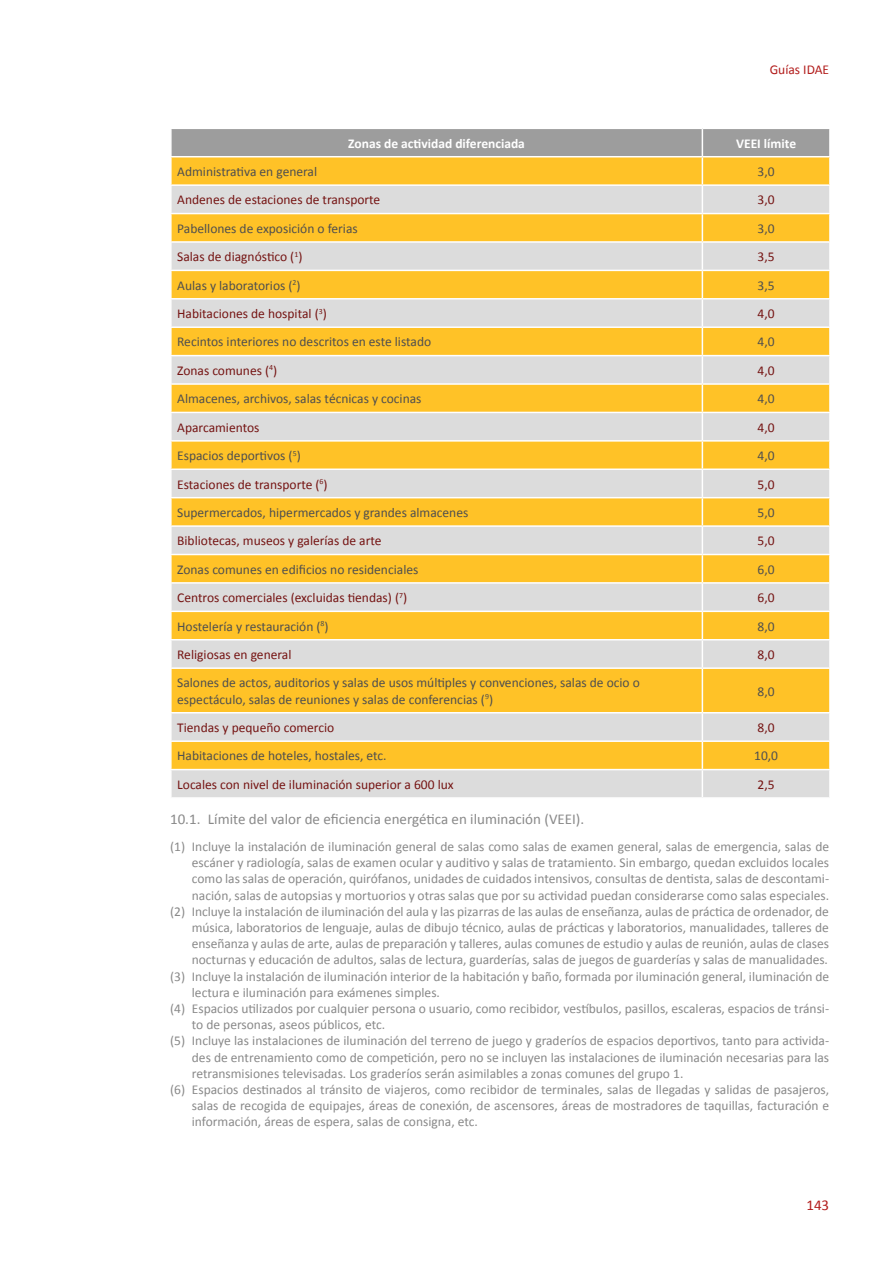
<style>
.page{position:relative;width:893px;height:1263px;background:#fff}
.page>*{position:absolute;margin:0;border:0;box-sizing:border-box;transform-origin:0 0}
._06_TITULO_FIGURA{font:15px "Calibri";color:#898989}
.t1{font:15px "Calibri";color:#b21c1b}
._05_NOTAS{font:13.5px/16.2px "Calibri";color:#898989;text-align:justify}
._05_TEXTO_TABLA{font:13.5px/16.2px "Calibri";color:#4f4f4f}
._05_TEXTO_TABLA-2{font:13.5px "Calibri";color:#751413}
._05_CABECERA_TABLA{font:700 13.5px "Calibri";color:#fff}
.t2{font:13.5px "Calibri";color:#b21c1b}
</style>
<div class="page">
<svg style="left:172px;top:669px;width:657px;height:128px;background:#f0cd76"></svg>
<svg style="left:171px;top:128px;width:659px;height:539px;background:#eacf89"></svg>
<hr style="left:829px;top:640px;width:2px;height:27px;background:#fff">
<hr style="left:702px;top:669px;width:1px;height:43px;background:#fff">
<hr style="left:170px;top:712px;width:532px;height:1px;background:#fff">
<hr style="left:702px;top:712px;width:129px;height:1px;background:#fff">
<hr style="left:170px;top:740px;width:532px;height:2px;background:#fff">
<hr style="left:702px;top:740px;width:129px;height:2px;background:#fff">
<hr style="left:170px;top:769px;width:532px;height:1px;background:#fff">
<hr style="left:702px;top:769px;width:129px;height:1px;background:#fff">
<svg style="left:702px;top:713px;width:1px;height:84px"></svg>
<p class="t2" style="left:770px;top:61px;width:61px">Guías IDAE</p>
<p class="_05_CABECERA_TABLA" style="left:348px;top:134px;width:178px">Zonas de actividad diferenciada</p>
<p class="_05_CABECERA_TABLA" style="left:736px;top:134px;width:62px">VEEI límite</p>
<p class="_05_TEXTO_TABLA" style="left:177px;top:163px;width:141px">Administrativa en general</p>
<p class="_05_TEXTO_TABLA" style="left:758px;top:163px;width:19px">3,0</p>
<p class="_05_TEXTO_TABLA-2" style="left:177px;top:191px;width:205px">Andenes de estaciones de transporte</p>
<p class="_05_TEXTO_TABLA-2" style="left:758px;top:191px;width:19px">3,0</p>
<p class="_05_TEXTO_TABLA" style="left:177px;top:220px;width:182px">Pabellones de exposición o ferias</p>
<p class="_05_TEXTO_TABLA" style="left:758px;top:220px;width:19px">3,0</p>
<p class="_05_TEXTO_TABLA-2" style="left:177px;top:248px;width:127px">Salas de diagnóstico (<sup>1</sup>)</p>
<p class="_05_TEXTO_TABLA-2" style="left:758px;top:248px;width:19px">3,5</p>
<p class="_05_TEXTO_TABLA" style="left:177px;top:277px;width:125px">Aulas y laboratorios (<sup>2</sup>)</p>
<p class="_05_TEXTO_TABLA" style="left:758px;top:277px;width:19px">3,5</p>
<p class="_05_TEXTO_TABLA-2" style="left:177px;top:305px;width:151px">Habitaciones de hospital (<sup>3</sup>)</p>
<p class="_05_TEXTO_TABLA-2" style="left:758px;top:305px;width:19px">4,0</p>
<p class="_05_TEXTO_TABLA" style="left:177px;top:334px;width:255px">Recintos interiores no descritos en este listado</p>
<p class="_05_TEXTO_TABLA" style="left:758px;top:334px;width:19px">4,0</p>
<p class="_05_TEXTO_TABLA-2" style="left:177px;top:362px;width:102px">Zonas comunes (<sup>4</sup>)</p>
<p class="_05_TEXTO_TABLA-2" style="left:758px;top:362px;width:19px">4,0</p>
<p class="_05_TEXTO_TABLA" style="left:177px;top:391px;width:246px">Almacenes, archivos, salas técnicas y cocinas</p>
<p class="_05_TEXTO_TABLA" style="left:758px;top:391px;width:19px">4,0</p>
<p class="_05_TEXTO_TABLA-2" style="left:177px;top:419px;width:84px">Aparcamientos</p>
<p class="_05_TEXTO_TABLA-2" style="left:758px;top:419px;width:19px">4,0</p>
<p class="_05_TEXTO_TABLA" style="left:177px;top:448px;width:125px">Espacios deportivos (<sup>5</sup>)</p>
<p class="_05_TEXTO_TABLA" style="left:758px;top:448px;width:19px">4,0</p>
<p class="_05_TEXTO_TABLA-2" style="left:177px;top:475px;width:152px">Estaciones de transporte (<sup>6</sup>)</p>
<p class="_05_TEXTO_TABLA-2" style="left:758px;top:475px;width:19px">5,0</p>
<p class="_05_TEXTO_TABLA" style="left:177px;top:504px;width:293px">Supermercados, hipermercados y grandes almacenes</p>
<p class="_05_TEXTO_TABLA" style="left:758px;top:504px;width:19px">5,0</p>
<p class="_05_TEXTO_TABLA-2" style="left:177px;top:532px;width:206px">Bibliotecas, museos y galerías de arte</p>
<p class="_05_TEXTO_TABLA-2" style="left:758px;top:532px;width:19px">5,0</p>
<p class="_05_TEXTO_TABLA" style="left:177px;top:561px;width:243px">Zonas comunes en edificios no residenciales</p>
<p class="_05_TEXTO_TABLA" style="left:758px;top:561px;width:19px">6,0</p>
<p class="_05_TEXTO_TABLA-2" style="left:177px;top:589px;width:232px">Centros comerciales (excluidas tiendas) (<sup>7</sup>)</p>
<p class="_05_TEXTO_TABLA-2" style="left:758px;top:589px;width:19px">6,0</p>
<p class="_05_TEXTO_TABLA" style="left:177px;top:618px;width:153px">Hostelería y restauración (<sup>8</sup>)</p>
<p class="_05_TEXTO_TABLA" style="left:758px;top:618px;width:19px">8,0</p>
<p class="_05_TEXTO_TABLA-2" style="left:177px;top:646px;width:116px">Religiosas en general</p>
<p class="_05_TEXTO_TABLA-2" style="left:758px;top:646px;width:19px">8,0</p>
<p class="_05_TEXTO_TABLA" style="left:177px;top:675px;width:464px">Salones de actos, auditorios y salas de usos múltiples y convenciones, salas de ocio o espectáculo, salas de reuniones y salas de conferencias (<sup>9</sup>)</p>
<p class="_05_TEXTO_TABLA" style="left:758px;top:683px;width:19px">8,0</p>
<p class="_05_TEXTO_TABLA-2" style="left:177px;top:719px;width:159px">Tiendas y pequeño comercio</p>
<p class="_05_TEXTO_TABLA-2" style="left:758px;top:719px;width:19px">8,0</p>
<p class="_05_TEXTO_TABLA" style="left:177px;top:748px;width:211px">Habitaciones de hoteles, hostales, etc.</p>
<p class="_05_TEXTO_TABLA" style="left:754px;top:748px;width:25px">10,0</p>
<p class="_05_TEXTO_TABLA-2" style="left:177px;top:776px;width:278px">Locales con nivel de iluminación superior a 600 lux</p>
<p class="_05_TEXTO_TABLA-2" style="left:758px;top:776px;width:19px">2,5</p>
<p class="_06_TITULO_FIGURA" style="left:170px;top:810px;width:416px">10.1. Límite del valor de eficiencia energética en iluminación (VEEI).</p>
<p class="_05_NOTAS" style="left:192px;top:838px;width:639px;text-indent:-22px">(1) Incluye la instalación de iluminación general de salas como salas de examen general, salas de emergencia, salas de escáner y radiología, salas de examen ocular y auditivo y salas de tratamiento. Sin embargo, quedan excluidos locales como las salas de operación, quirófanos, unidades de cuidados intensivos, consultas de dentista, salas de descontami&shy;nación, salas de autopsias y mortuorios y otras salas que por su actividad puedan considerarse como salas especiales.</p>
<p class="_05_NOTAS" style="left:192px;top:903px;width:639px;text-indent:-22px">(2) Incluye la instalación de iluminación del aula y las pizarras de las aulas de enseñanza, aulas de práctica de ordenador, de música, laboratorios de lenguaje, aulas de dibujo técnico, aulas de prácticas y laboratorios, manualidades, talleres de enseñanza y aulas de arte, aulas de preparación y talleres, aulas comunes de estudio y aulas de reunión, aulas de clases nocturnas y educación de adultos, salas de lectura, guarderías, salas de juegos de guarderías y salas de manualidades.</p>
<p class="_05_NOTAS" style="left:192px;top:968px;width:639px;text-indent:-22px">(3) Incluye la instalación de iluminación interior de la habitación y baño, formada por iluminación general, iluminación de lectura e iluminación para exámenes simples.</p>
<p class="_05_NOTAS" style="left:192px;top:1000px;width:639px;text-indent:-22px">(4) Espacios utilizados por cualquier persona o usuario, como recibidor, vestíbulos, pasillos, escaleras, espacios de tránsi&shy;to de personas, aseos públicos, etc.</p>
<p class="_05_NOTAS" style="left:192px;top:1033px;width:639px;text-indent:-22px">(5) Incluye las instalaciones de iluminación del terreno de juego y graderíos de espacios deportivos, tanto para activida&shy;des de entrenamiento como de competición, pero no se incluyen las instalaciones de iluminación necesarias para las retransmisiones televisadas. Los graderíos serán asimilables a zonas comunes del grupo 1.</p>
<p class="_05_NOTAS" style="left:192px;top:1081px;width:639px;text-indent:-22px">(6) Espacios destinados al tránsito de viajeros, como recibidor de terminales, salas de llegadas y salidas de pasajeros, salas de recogida de equipajes, áreas de conexión, de ascensores, áreas de mostradores de taquillas, facturación e información, áreas de espera, salas de consigna, etc.</p>
<p class="t1" style="left:806px;top:1196px;width:24px">143</p>
</div>
